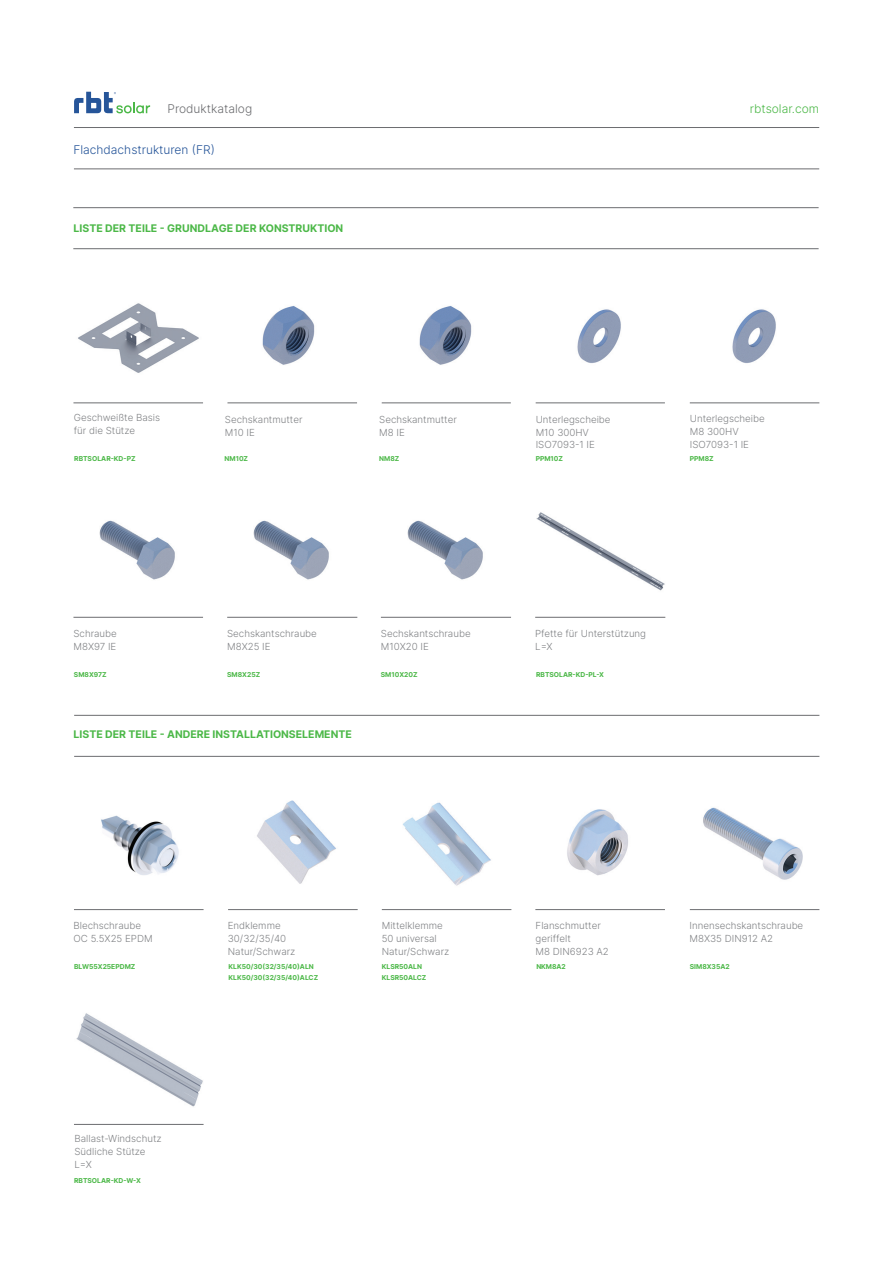
<style>
.page{position:relative;width:893px;height:1263px;background:#fff}
.page>*{position:absolute;margin:0;border:0;box-sizing:border-box;transform-origin:0 0}
.t1{font:300 12px "Inter";color:#265599}
.t2{font:300 12px "Inter";color:#6c6d70}
.t3{font:300 12px "Inter";color:#4cb848}
.t4{font:700 10.5px "Inter";color:#4cb848}
.t5{font:300 9.75px/12.9px "Inter";color:#808285}
.t6{font:700 6.75px/10.5px "Inter";color:#4cb848}
</style>
<div class="page">
<hr style="left:73px;top:207px;width:746px;height:1px;background:#6c6d70">
<hr style="left:73px;top:248px;width:746px;height:1px;background:#6c6d70">
<hr style="left:74px;top:127px;width:745px;height:1px;background:#6c6d70">
<hr style="left:74px;top:169px;width:745px;height:1px;background:#6c6d70">
<svg style="left:74px;top:92px;width:76px;height:21px"></svg>
<hr style="left:74px;top:715px;width:745px;height:1px;background:#6c6d70">
<hr style="left:74px;top:756px;width:745px;height:1px;background:#6c6d70">
<img style="left:381px;top:520px;width:130px;height:97px">
<hr style="left:381px;top:617px;width:130px;height:1px;background:#6c6d70">
<img style="left:536px;top:512px;width:129px;height:105px">
<hr style="left:535px;top:617px;width:130px;height:1px;background:#6c6d70">
<img style="left:381px;top:306px;width:129px;height:97px">
<img style="left:227px;top:306px;width:127px;height:97px">
<img style="left:536px;top:309px;width:129px;height:94px">
<img style="left:74px;top:303px;width:129px;height:100px">
<img style="left:228px;top:520px;width:129px;height:97px">
<img style="left:74px;top:520px;width:129px;height:97px">
<hr style="left:227px;top:403px;width:130px;height:1px;background:#6c6d70">
<hr style="left:382px;top:403px;width:129px;height:1px;background:#6c6d70">
<hr style="left:536px;top:403px;width:129px;height:1px;background:#6c6d70">
<hr style="left:73px;top:403px;width:130px;height:1px;background:#6c6d70">
<hr style="left:73px;top:617px;width:130px;height:1px;background:#6c6d70">
<hr style="left:227px;top:617px;width:130px;height:1px;background:#6c6d70">
<img style="left:690px;top:309px;width:129px;height:94px">
<hr style="left:690px;top:403px;width:129px;height:1px;background:#6c6d70">
<img style="left:703px;top:807px;width:100px;height:73px">
<img style="left:567px;top:809px;width:61px;height:67px">
<img style="left:403px;top:802px;width:88px;height:84px">
<img style="left:257px;top:800px;width:79px;height:84px">
<img style="left:101px;top:815px;width:78px;height:60px">
<img style="left:74px;top:1013px;width:129px;height:111px">
<hr style="left:74px;top:909px;width:130px;height:1px;background:#6c6d70">
<hr style="left:228px;top:909px;width:130px;height:1px;background:#6c6d70">
<hr style="left:382px;top:909px;width:129px;height:1px;background:#6c6d70">
<hr style="left:535px;top:909px;width:130px;height:1px;background:#6c6d70">
<hr style="left:690px;top:909px;width:129px;height:1px;background:#6c6d70">
<hr style="left:74px;top:1124px;width:130px;height:1px;background:#6c6d70">
<p class="t2" style="left:168px;top:100px;width:86px">Produktkatalog</p>
<p class="t3" style="left:750px;top:101px;width:71px">rbtsolar.com</p>
<p class="t1" style="left:73px;top:141px;width:143px">Flachdachstrukturen (FR)</p>
<p class="t4" style="left:74px;top:220px;width:271px">LISTE DER TEILE - GRUNDLAGE DER KONSTRUKTION</p>
<p class="t5" style="left:74px;top:411px;width:88px">Geschweißte Basis für die Stütze</p>
<p class="t5" style="left:225px;top:412px;width:79px">Sechskantmutter<br>M10 IE</p>
<p class="t5" style="left:379px;top:412px;width:79px">Sechskantmutter<br>M8 IE</p>
<p class="t5" style="left:536px;top:412px;width:76px">Unterlegscheibe<br>M10 300HV<br>ISO7093-1 IE</p>
<p class="t6" style="left:74px;top:453px;width:63px">RBTSOLAR-KD-PZ</p>
<p class="t6" style="left:225px;top:453px;width:25px">NM10Z</p>
<p class="t6" style="left:379px;top:453px;width:22px">NM8Z</p>
<p class="t6" style="left:536px;top:453px;width:29px">PPM10Z</p>
<p class="t5" style="left:690px;top:412px;width:76px">Unterlegscheibe<br>M8 300HV<br>ISO7093-1 IE</p>
<p class="t6" style="left:690px;top:453px;width:25px">PPM8Z</p>
<p class="t5" style="left:73px;top:627px;width:45px">Schraube<br>M8X97 IE</p>
<p class="t5" style="left:227px;top:627px;width:91px">Sechskantschraube<br>M8X25 IE</p>
<p class="t6" style="left:74px;top:669px;width:34px">SM8X97Z</p>
<p class="t6" style="left:227px;top:669px;width:34px">SM8X25Z</p>
<p class="t4" style="left:74px;top:726px;width:280px">LISTE DER TEILE - ANDERE INSTALLATIONSELEMENTE</p>
<p class="t5" style="left:381px;top:627px;width:91px">Sechskantschraube<br>M10X20 IE</p>
<p class="t6" style="left:381px;top:669px;width:38px">SM10X20Z</p>
<p class="t5" style="left:535px;top:627px;width:112px">Pfette für Unterstützung<br>L=X</p>
<p class="t6" style="left:536px;top:669px;width:70px">RBTSOLAR-KD-PL-X</p>
<p class="t5" style="left:74px;top:918px;width:81px">Blechschraube<br>OC 5.5X25 EPDM</p>
<p class="t5" style="left:228px;top:918px;width:69px">Endklemme<br>30/32/35/40<br>Natur/Schwarz</p>
<p class="t5" style="left:382px;top:918px;width:69px">Mittelklemme<br>50 universal<br>Natur/Schwarz</p>
<p class="t5" style="left:536px;top:918px;width:75px">Flanschmutter geriffelt<br>M8 DIN6923 A2</p>
<p class="t5" style="left:689px;top:918px;width:115px">Innensechskantschraube<br>M8X35 DIN912 A2</p>
<p class="t6" style="left:74px;top:961px;width:63px">BLW55X25EPDMZ</p>
<p class="t6" style="left:229px;top:961px;width:91px">KLK50/30(32/35/40)ALN<br>KLK50/30(32/35/40)ALCZ</p>
<p class="t5" style="left:74px;top:1132px;width:89px">Ballast-Windschutz<br>Südliche Stütze<br>L=X</p>
<p class="t6" style="left:74px;top:1175px;width:68px">RBTSOLAR-KD-W-X</p>
<p class="t6" style="left:382px;top:961px;width:46px">KLSR50ALN<br>KLSR50ALCZ</p>
<p class="t6" style="left:536px;top:961px;width:31px">NKM8A2</p>
<p class="t6" style="left:690px;top:961px;width:41px">SIM8X35A2</p>
</div>
